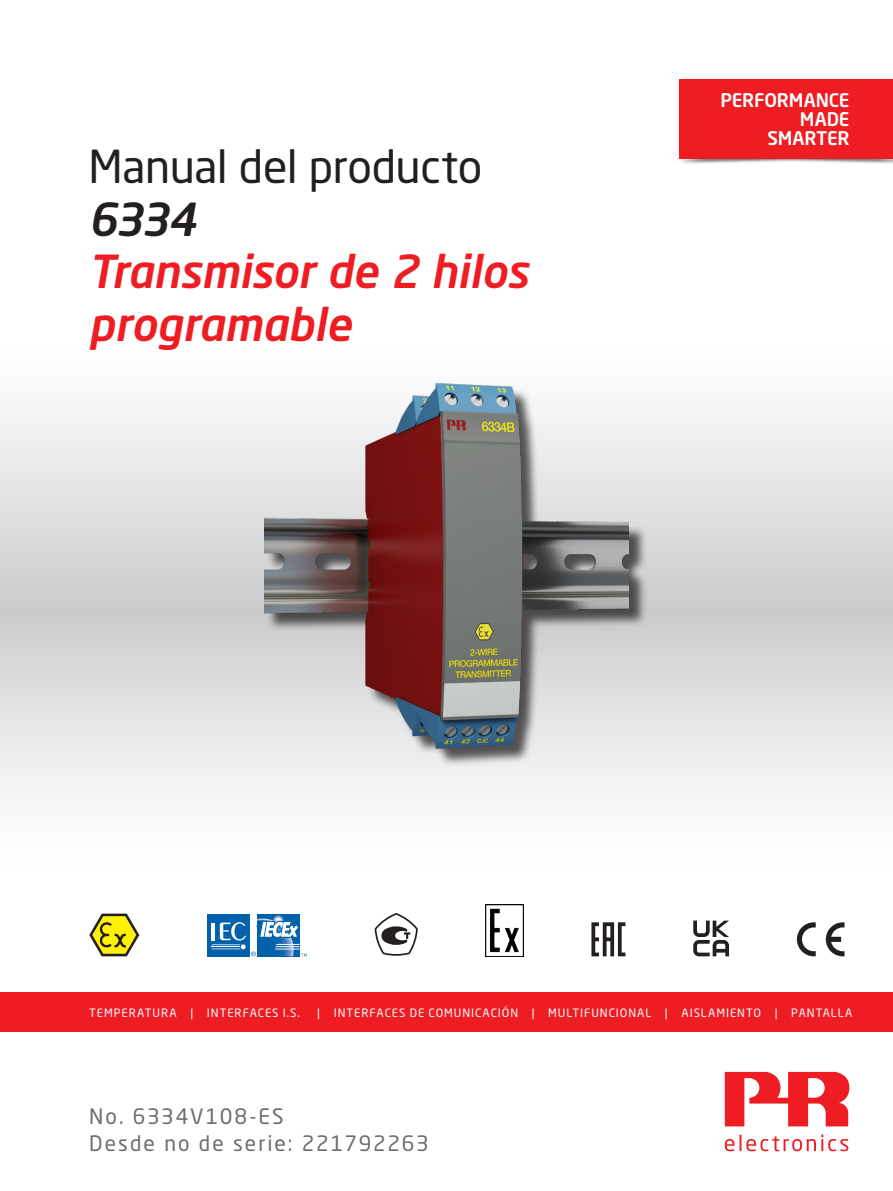
<style>
.page{position:relative;width:893px;height:1191px;background:#fff}
.page>*{position:absolute;margin:0;border:0;box-sizing:border-box;transform-origin:0 0}
.t1{font:italic 500 45px/52.5px "Neo Sans Pro";letter-spacing:-.005em;color:#ee1d23}
.t2{font:45px "Neo Sans Pro";letter-spacing:-.01em;color:#231f20}
.t3{font:italic 500 45px "Neo Sans Pro";color:#231f20}
.t4{font:21px/27px "Neo Sans Pro";letter-spacing:.095em;color:#6c6d70}
.t5{font:500 18.6px/19px "Neo Sans Std";letter-spacing:-.01em;color:#fff;text-align:right}
.t6{font:11.4px "Neo Sans Pro";letter-spacing:.08em;color:#fff}
</style>
<div class="page">
<svg style="left:0;top:408px;width:893px;height:387px"></svg>
<div style="left:0;top:992px;width:893px;height:40px;background:#ee1d23"></div>
<svg style="left:725px;top:1134px;width:123px;height:17px"></svg>
<svg style="left:725px;top:1071px;width:124px;height:55px"></svg>
<div style="left:266px;top:386px;width:382px;height:381px;background:#231f20;opacity:.75"></div>
<img style="left:264px;top:382px;width:365px;height:394px">
<img style="left:679px;top:153px;width:214px;height:11px">
<div style="left:680px;top:79px;width:213px;height:80px;background:#ee1d23"></div>
<div style="left:207px;top:913px;width:43px;height:43px;background:#0161aa"></div>
<svg style="left:212px;top:914px;width:95px;height:42px"></svg>
<svg style="left:826px;top:922px;width:18px;height:34px"></svg>
<svg style="left:797px;top:922px;width:19px;height:34px"></svg>
<svg style="left:89px;top:913px;width:50px;height:43px"></svg>
<svg style="left:591px;top:922px;width:34px;height:34px"></svg>
<img style="left:486px;top:904px;width:38px;height:52px">
<svg style="left:375px;top:913px;width:43px;height:43px"></svg>
<svg style="left:693px;top:920px;width:36px;height:36px"></svg>
<h1 class="t2" style="left:89px;top:139px;width:395px">Manual del producto</h1>
<h1 class="t3" style="left:89px;top:191px;width:109px">6334</h1>
<h1 class="t1" style="left:89px;top:244px;width:441px">Transmisor de 2 hilos programable</h1>
<h3 class="t5" style="left:720px;top:90px;width:131px">PERFORMANCE<br>MADE<br>SMARTER</h3>
<p class="t6" style="left:89px;top:1005px;width:212px">TEMPERATURA | INTERFACES I.S.</p>
<p class="t6" style="left:317px;top:1005px;width:537px">| INTERFACES DE COMUNICACIÓN | MULTIFUNCIONAL | AISLAMIENTO | PANTALLA</p>
<h2 class="t4" style="left:89px;top:1102px;width:341px">No. 6334V108-ES<br>Desde no de serie: 221792263</h2>
</div>
